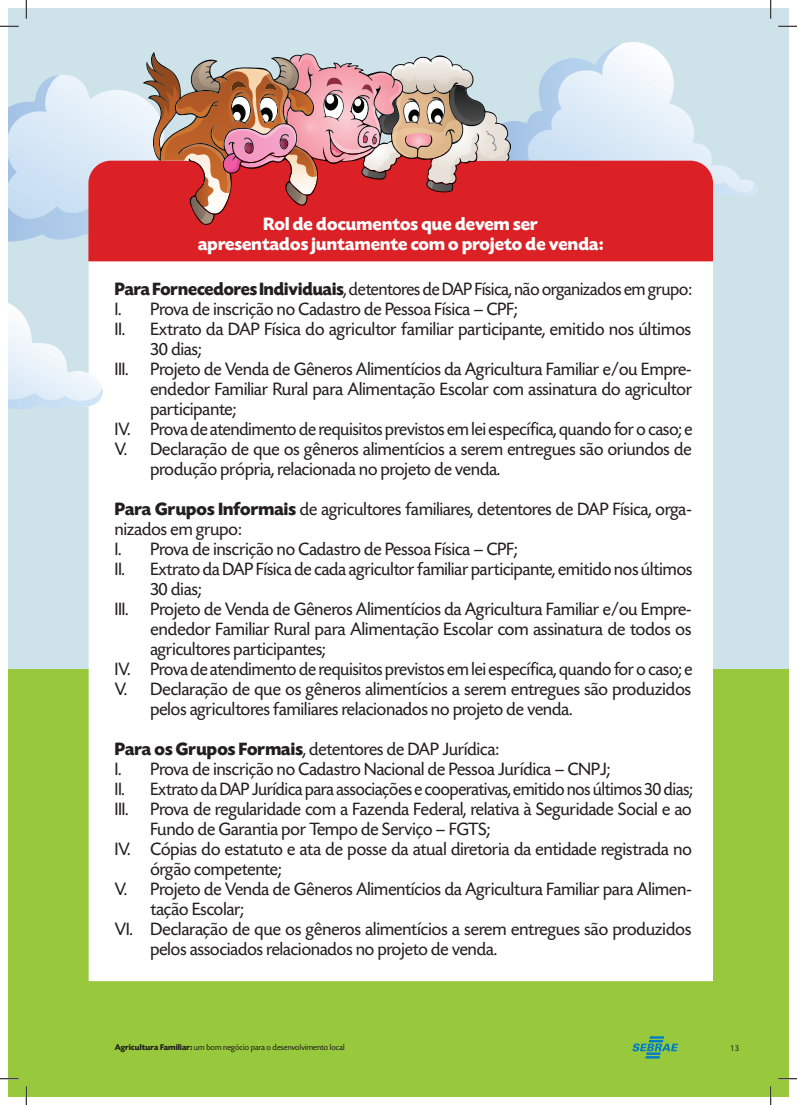
<style>
.page{position:relative;width:797px;height:1105px;background:#fff}
.page>*{position:absolute;margin:0;border:0;box-sizing:border-box;transform-origin:0 0}
.t1{font:18.75px "Today SHOP";letter-spacing:.005em;color:#231f20}
.t2{font:700 18.75px/20px "Today SHOP";letter-spacing:.01em;color:#fff;text-align:center}
.t3{font:8.75px "Today SHOP";letter-spacing:.01em;color:#231f20}
.t4{font:8.75px "Myriad Pro";color:#231f20}
.s1{font-weight:700}
</style>
<div class="page">
<div style="left:9px;top:9px;width:779px;height:686px;background:#cee2ea"></div>
<div style="left:9px;top:669px;width:779px;height:427px;background:#98c93c"></div>
<svg style="left:9px;top:75px;width:134px;height:167px"></svg>
<svg style="left:511px;top:43px;width:247px;height:153px"></svg>
<div style="left:88px;top:261px;width:625px;height:720px;background:#fff"></div>
<svg style="left:88px;top:150px;width:625px;height:111px;background:#da2e35"></svg>
<svg style="left:143px;top:52px;width:368px;height:176px;fill:#db2026"></svg>
<svg style="left:145px;top:54px;width:366px;height:170px;background:#c87974"></svg>
<svg style="left:9px;top:298px;width:103px;height:118px"></svg>
<svg style="left:632px;top:1036px;width:46px;height:22px"></svg>
<svg style="left:0;top:25px;width:19px;height:2px"></svg>
<svg style="left:778px;top:25px;width:19px;height:2px"></svg>
<svg style="left:0;top:1078px;width:19px;height:1px"></svg>
<svg style="left:778px;top:1078px;width:19px;height:1px"></svg>
<svg style="left:25px;top:0;width:2px;height:19px"></svg>
<svg style="left:25px;top:1086px;width:2px;height:19px"></svg>
<svg style="left:770px;top:0;width:1px;height:19px"></svg>
<svg style="left:770px;top:1086px;width:1px;height:19px"></svg>
<p class="t2" style="left:198px;top:214px;width:406px">Rol de documentos que devem ser<br>apresentados juntamente com o projeto de venda:</p>
<p class="t1" style="left:115px;top:279px;width:578px"><span class="s1">Para Fornecedores Individuais</span>, detentores de DAP Física, não organizados em grupo:</p>
<p class="t1" style="left:115px;top:299px;width:404px">I. Prova de inscrição no Cadastro de Pessoa Física – CPF;</p>
<p class="t1" style="left:115px;top:319px;width:577px">II. Extrato da DAP Física do agricultor familiar participante, emitido nos últimos</p>
<p class="t1" style="left:150px;top:339px;width:53px">30 dias;</p>
<p class="t1" style="left:115px;top:359px;width:578px">III. Projeto de Venda de Gêneros Alimentícios da Agricultura Familiar e/ou Empre-</p>
<p class="t1" style="left:150px;top:379px;width:543px">endedor Familiar Rural para Alimentação Escolar com assinatura do agricultor</p>
<p class="t1" style="left:150px;top:399px;width:87px">participante;</p>
<p class="t1" style="left:115px;top:419px;width:579px">IV. Prova de atendimento de requisitos previstos em lei específica, quando for o caso; e</p>
<p class="t1" style="left:115px;top:439px;width:578px">V. Declaração de que os gêneros alimentícios a serem entregues são oriundos de</p>
<p class="t1" style="left:150px;top:459px;width:351px">produção própria, relacionada no projeto de venda.</p>
<p class="t1" style="left:115px;top:499px;width:578px"><span class="s1">Para Grupos Informais</span> de agricultores familiares, detentores de DAP Física, orga-</p>
<p class="t1" style="left:115px;top:519px;width:128px">nizados em grupo:</p>
<p class="t1" style="left:115px;top:539px;width:404px">I. Prova de inscrição no Cadastro de Pessoa Física – CPF;</p>
<p class="t1" style="left:115px;top:559px;width:578px">II. Extrato da DAP Física de cada agricultor familiar participante, emitido nos últimos</p>
<p class="t1" style="left:150px;top:579px;width:53px">30 dias;</p>
<p class="t1" style="left:115px;top:599px;width:578px">III. Projeto de Venda de Gêneros Alimentícios da Agricultura Familiar e/ou Empre-</p>
<p class="t1" style="left:150px;top:619px;width:542px">endedor Familiar Rural para Alimentação Escolar com assinatura de todos os</p>
<p class="t1" style="left:150px;top:639px;width:177px">agricultores participantes;</p>
<p class="t1" style="left:115px;top:659px;width:579px">IV. Prova de atendimento de requisitos previstos em lei específica, quando for o caso; e</p>
<p class="t1" style="left:115px;top:679px;width:577px">V. Declaração de que os gêneros alimentícios a serem entregues são produzidos</p>
<p class="t1" style="left:150px;top:699px;width:423px">pelos agricultores familiares relacionados no projeto de venda.</p>
<p class="t1" style="left:115px;top:739px;width:385px"><span class="s1">Para os Grupos Formais</span>, detentores de DAP Jurídica:</p>
<p class="t1" style="left:115px;top:759px;width:497px">I. Prova de inscrição no Cadastro Nacional de Pessoa Jurídica – CNPJ;</p>
<p class="t1" style="left:115px;top:779px;width:579px">II. Extrato da DAP Jurídica para associações e cooperativas, emitido nos últimos 30 dias;</p>
<p class="t1" style="left:115px;top:799px;width:578px">III. Prova de regularidade com a Fazenda Federal, relativa à Seguridade Social e ao</p>
<p class="t1" style="left:150px;top:819px;width:341px">Fundo de Garantia por Tempo de Serviço – FGTS;</p>
<p class="t1" style="left:115px;top:839px;width:578px">IV. Cópias do estatuto e ata de posse da atual diretoria da entidade registrada no</p>
<p class="t1" style="left:150px;top:859px;width:133px">órgão competente;</p>
<p class="t1" style="left:115px;top:879px;width:578px">V. Projeto de Venda de Gêneros Alimentícios da Agricultura Familiar para Alimen-</p>
<p class="t1" style="left:150px;top:899px;width:95px">tação Escolar;</p>
<p class="t1" style="left:115px;top:919px;width:577px">VI. Declaração de que os gêneros alimentícios a serem entregues são produzidos</p>
<p class="t1" style="left:150px;top:939px;width:348px">pelos associados relacionados no projeto de venda.</p>
<p class="t3" style="left:115px;top:1043px;width:231px"><span class="s1">Agricultura Familiar:</span> um bom negócio para o desenvolvimento local</p>
<p class="t4" style="left:730px;top:1043px;width:10px">13</p>
</div>
